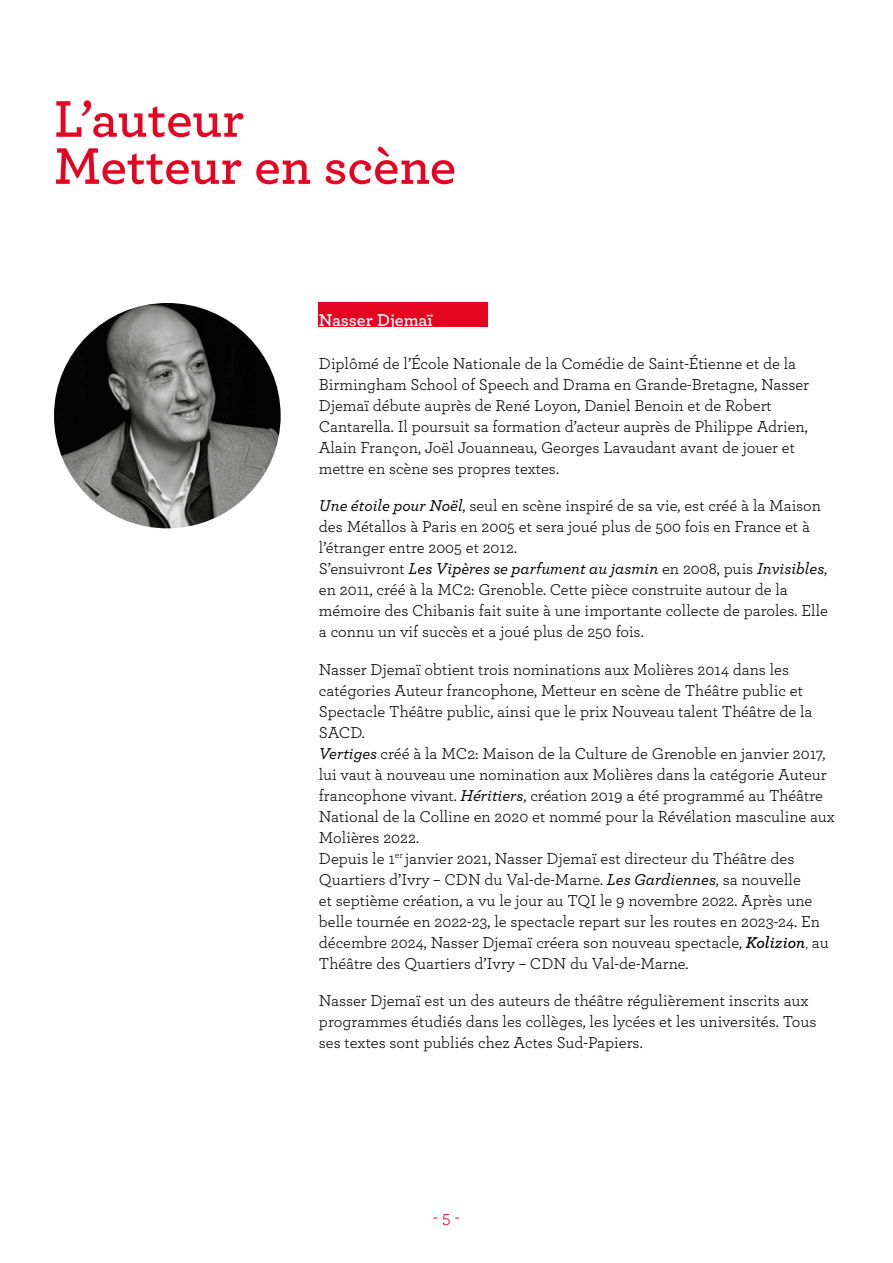
<style>
.page{position:relative;width:893px;height:1263px;background:#fff}
.page>*{position:absolute;margin:0;border:0;box-sizing:border-box;transform-origin:0 0}
.t1{font:600 54px/47.1px "Archer";letter-spacing:-.005em;color:#e40521}
.t2{font:600 18px "Archer";color:#fff}
.t3{font:18px "Archer";color:#e40521}
.t4{font:16.5px/21px "Archer";color:#000}
.s1{font-weight:500;font-style:italic}
.s2{font-weight:600;font-style:italic}
.s3{font-weight:300}
</style>
<div class="page">
<div style="left:319px;top:303px;width:169px;height:24px;background:#e40521"></div>
<img style="left:54px;top:303px;width:227px;height:225px">
<h1 class="t1" style="left:54px;top:92px;width:404px">L’auteur<br>Metteur en scène</h1>
<p class="t2" style="left:319px;top:306px;width:116px">Nasser Djemaï</p>
<p class="t4" style="left:319px;top:352px;width:492px">Diplômé de l’École Nationale de la Comédie de Saint-Étienne et de la Birmingham School of Speech and Drama en Grande-Bretagne, Nasser Djemaï débute auprès de René Loyon, Daniel Benoin et de Robert Cantarella. Il poursuit sa formation d’acteur auprès de Philippe Adrien, Alain Françon, Joël Jouanneau, Georges Lavaudant avant de jouer et mettre en scène ses propres textes.</p>
<p class="t4" style="left:319px;top:494px;width:511px"><span class="s1">Une étoile pour Noël</span>, seul en scène inspiré de sa vie, est créé à la Maison des Métallos à Paris en 2005 et sera joué plus de 500 fois en France et à l’étranger entre 2005 et 2012.<br>S’ensuivront <span class="s1">Les Vipères se parfument au jasmin</span> en 2008, puis <span class="s1">Invisibles</span>, en 2011, créé à la MC2: Grenoble. Cette pièce construite autour de la mémoire des Chibanis fait suite à une importante collecte de paroles. Elle a connu un vif succès et a joué plus de 250 fois.</p>
<p class="t4" style="left:319px;top:658px;width:517px">Nasser Djemaï obtient trois nominations aux Molières 2014 dans les catégories Auteur francophone, Metteur en scène de Théâtre public et Spectacle Théâtre public, ainsi que le prix Nouveau talent Théâtre de la SACD.<br><span class="s1">Vertiges</span> créé à la MC2: Maison de la Culture de Grenoble en janvier 2017, lui vaut à nouveau une nomination aux Molières dans la catégorie Auteur francophone vivant. <span class="s1">Héritiers</span>, création 2019 a été programmé au Théâtre National de la Colline en 2020 et nommé pour la Révélation masculine aux Molières 2022.<br>Depuis le 1<sup>er</sup> janvier 2021, Nasser Djemaï est directeur du Théâtre des Quartiers d’Ivry – CDN du Val-de-Marne. <span class="s1">Les Gardiennes</span>, sa nouvelle<br>et septième création, a vu le jour au TQI le 9 novembre 2022. Après une belle tournée en 2022-23, le spectacle repart sur les routes en 2023-24. En décembre 2024, Nasser Djemaï créera son nouveau spectacle, <span class="s2">Kolizion</span><span class="s3">,</span> au Théâtre des Quartiers d’Ivry – CDN du Val-de-Marne.</p>
<p class="t4" style="left:319px;top:989px;width:499px">Nasser Djemaï est un des auteurs de théâtre régulièrement inscrits aux programmes étudiés dans les collèges, les lycées et les universités. Tous ses textes sont publiés chez Actes Sud-Papiers.</p>
<p class="t3" style="left:433px;top:1205px;width:28px">- 5 -</p>
</div>
